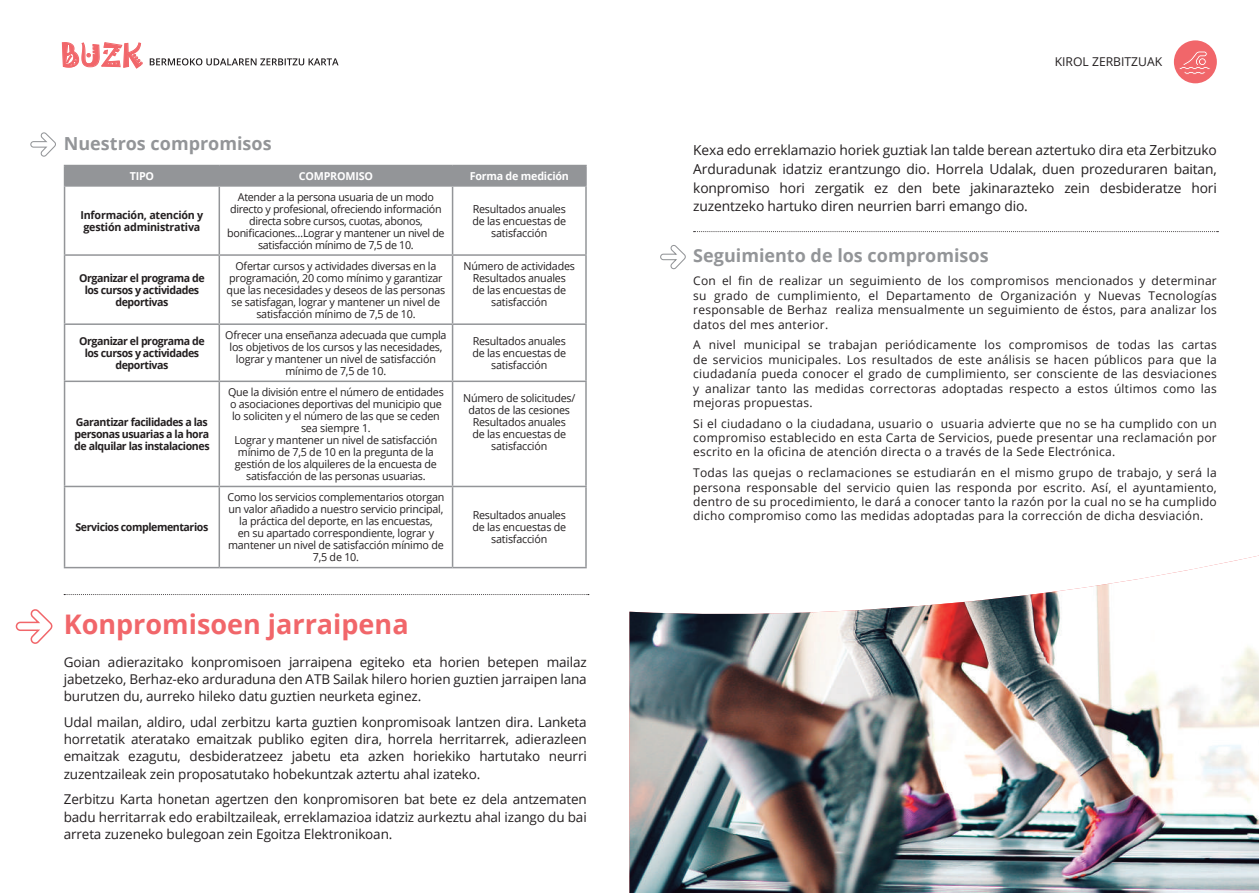
<style>
.page{position:relative;width:1259px;height:893px;background:#fff}
.page>*{position:absolute;margin:0;border:0;box-sizing:border-box;transform-origin:0 0}
.t1{font:28.65px "Jokerman";color:#f1666a}
.t2{font:700 27px "Open Sans";color:#f1666a}
.t3{font:700 18px "Open Sans";color:#939598}
.t4{font:13.8px/18.8px "Open Sans";letter-spacing:-.01em;color:#231f20;text-align:justify}
.t5{font:13.5px/17.2px "Open Sans";letter-spacing:-.01em;color:#231f20;text-align:justify}
.t6{font:12.15px "Open Sans";color:#231f20}
.t7{font:12px/14.4px "Open Sans";letter-spacing:.02em;color:#231f20;text-align:justify}
.t8{font:10.95px/12px "Open Sans";letter-spacing:-.02em;color:#231f20;text-align:center}
.t9{font:700 10.95px/12px "Open Sans";letter-spacing:-.04em;color:#231f20;text-align:center}
.t10{font:700 10.95px/12px "Open Sans";letter-spacing:-.02em;color:#231f20}
.t11{font:700 10.95px "Open Sans";letter-spacing:-.02em;color:#fff}
</style>
<div class="page">
<svg style="left:62px;top:42px;width:81px;height:27px"></svg>
<svg style="left:150px;top:58px;width:188px;height:7px"></svg>
<div style="left:1174px;top:40px;width:42px;height:43px;background:#f1666a;border-radius:50%"></div>
<svg style="left:1178px;top:51px;width:32px;height:24px"></svg>
<hr style="left:64px;top:165px;width:155px;height:1px;background:#939598">
<hr style="left:219px;top:165px;width:233px;height:1px;background:#939598">
<hr style="left:452px;top:165px;width:135px;height:1px;background:#939598">
<div style="left:64px;top:166px;width:523px;height:19px;background:#939598"></div>
<hr style="left:64px;top:185px;width:155px;height:2px;background:#939598">
<hr style="left:64px;top:187px;width:1px;height:67px;background:#939598">
<hr style="left:219px;top:185px;width:233px;height:2px;background:#939598">
<hr style="left:218px;top:187px;width:2px;height:67px;background:#939598">
<hr style="left:452px;top:185px;width:135px;height:2px;background:#939598">
<hr style="left:452px;top:187px;width:1px;height:67px;background:#939598">
<hr style="left:585px;top:187px;width:2px;height:67px;background:#939598">
<hr style="left:64px;top:254px;width:155px;height:2px;background:#939598">
<hr style="left:64px;top:256px;width:1px;height:67px;background:#939598">
<hr style="left:219px;top:254px;width:233px;height:2px;background:#939598">
<hr style="left:218px;top:256px;width:2px;height:67px;background:#939598">
<hr style="left:452px;top:254px;width:135px;height:2px;background:#939598">
<hr style="left:452px;top:256px;width:1px;height:67px;background:#939598">
<hr style="left:585px;top:256px;width:2px;height:67px;background:#939598">
<hr style="left:64px;top:323px;width:155px;height:2px;background:#939598">
<hr style="left:64px;top:325px;width:1px;height:56px;background:#939598">
<hr style="left:219px;top:323px;width:233px;height:2px;background:#939598">
<hr style="left:218px;top:325px;width:2px;height:56px;background:#939598">
<hr style="left:452px;top:323px;width:135px;height:2px;background:#939598">
<hr style="left:452px;top:325px;width:1px;height:56px;background:#939598">
<hr style="left:585px;top:325px;width:2px;height:56px;background:#939598">
<hr style="left:64px;top:381px;width:155px;height:1px;background:#939598">
<hr style="left:64px;top:382px;width:1px;height:104px;background:#939598">
<hr style="left:219px;top:381px;width:233px;height:1px;background:#939598">
<hr style="left:218px;top:382px;width:2px;height:104px;background:#939598">
<hr style="left:452px;top:381px;width:135px;height:1px;background:#939598">
<hr style="left:452px;top:382px;width:1px;height:104px;background:#939598">
<hr style="left:585px;top:382px;width:2px;height:104px;background:#939598">
<hr style="left:64px;top:486px;width:155px;height:1px;background:#939598">
<hr style="left:64px;top:487px;width:1px;height:80px;background:#939598">
<hr style="left:219px;top:486px;width:233px;height:1px;background:#939598">
<hr style="left:218px;top:487px;width:2px;height:80px;background:#939598">
<hr style="left:452px;top:486px;width:135px;height:1px;background:#939598">
<hr style="left:452px;top:487px;width:1px;height:80px;background:#939598">
<hr style="left:585px;top:487px;width:2px;height:80px;background:#939598">
<hr style="left:64px;top:567px;width:155px;height:1px;background:#939598">
<hr style="left:219px;top:567px;width:233px;height:1px;background:#939598">
<hr style="left:452px;top:567px;width:135px;height:1px;background:#939598">
<svg style="left:30px;top:132px;width:26px;height:25px"></svg>
<svg style="left:15px;top:609px;width:38px;height:35px"></svg>
<svg style="left:64px;top:594px;width:525px;height:1px"></svg>
<svg style="left:660px;top:245px;width:26px;height:25px"></svg>
<svg style="left:693px;top:231px;width:525px;height:1px"></svg>
<img style="left:629px;top:556px;width:630px;height:337px">
<h1 class="t1" style="left:60px;top:35px;width:83px">BUZK</h1>
<h3 class="t3" style="left:64px;top:131px;width:209px">Nuestros compromisos</h3>
<p class="t11" style="left:130px;top:168px;width:26px">TIPO</p>
<p class="t11" style="left:299px;top:168px;width:76px">COMPROMISO</p>
<p class="t11" style="left:470px;top:168px;width:101px">Forma de medición</p>
<p class="t10" style="left:80px;top:208px;width:124px">Información, atención y gestión administrativa</p>
<p class="t8" style="left:227px;top:190px;width:219px">Atender a la persona usuaria de un modo directo y profesional, ofreciendo información directa sobre cursos, cuotas, abonos, bonificaciones…Lograr y mantener un nivel de satisfacción mínimo de 7,5 de 10.</p>
<p class="t8" style="left:472px;top:202px;width:95px">Resultados anuales de las encuestas de satisfacción</p>
<p class="t9" style="left:79px;top:272px;width:127px">Organizar el programa de los cursos y actividades deportivas</p>
<p class="t8" style="left:227px;top:260px;width:220px">Ofertar cursos y actividades diversas en la programación, 20 como mínimo y garantizar que las necesidades y deseos de las personas se satisfagan, lograr y mantener un nivel de satisfacción mínimo de 7,5 de 10.</p>
<p class="t8" style="left:463px;top:260px;width:113px">Número de actividades<br>Resultados anuales<br>de las encuestas de satisfacción</p>
<p class="t9" style="left:79px;top:335px;width:127px">Organizar el programa de los cursos y actividades deportivas</p>
<p class="t8" style="left:225px;top:329px;width:223px">Ofrecer una enseñanza adecuada que cumpla los objetivos de los cursos y las necesidades, lograr y mantener un nivel de satisfacción mínimo de 7,5 de 10.</p>
<p class="t8" style="left:472px;top:335px;width:95px">Resultados anuales de las encuestas de satisfacción</p>
<p class="t9" style="left:74px;top:416px;width:137px;text-align:left">Garantizar facilidades a las personas usuarias a la hora de alquilar las instalaciones</p>
<p class="t9" style="left:76px;top:521px;width:134px">Servicios complementarios</p>
<p class="t8" style="left:228px;top:386px;width:217px">Que la división entre el número de entidades o asociaciones deportivas del municipio que lo soliciten y el número de las que se ceden sea siempre 1.<br>Lograr y mantener un nivel de satisfacción mínimo de 7,5 de 10 en la pregunta de la gestión de los alquileres de la encuesta de satisfacción de las personas usuarias.</p>
<p class="t8" style="left:463px;top:392px;width:114px">Número de solicitudes/ datos de las cesiones<br>Resultados anuales<br>de las encuestas de satisfacción</p>
<p class="t8" style="left:227px;top:491px;width:218px">Como los servicios complementarios otorgan un valor añadido a nuestro servicio principal, la práctica del deporte, en las encuestas,<br>en su apartado correspondiente, lograr y mantener un nivel de satisfacción mínimo de 7,5 de 10.</p>
<p class="t8" style="left:472px;top:509px;width:95px">Resultados anuales de las encuestas de satisfacción</p>
<h2 class="t2" style="left:64px;top:605px;width:346px">Konpromisoen jarraipena</h2>
<p class="t5" style="left:64px;top:653px;width:524px">Goian adierazitako konpromisoen jarraipena egiteko eta horien betepen mailaz jabetzeko, Berhaz-eko arduraduna den ATB Sailak hilero horien guztien jarraipen lana burutzen du, aurreko hileko datu guztien neurketa eginez.</p>
<p class="t5" style="left:64px;top:713px;width:524px">Udal mailan, aldiro, udal zerbitzu karta guztien konpromisoak lantzen dira. Lanketa horretatik ateratako emaitzak publiko egiten dira, horrela herritarrek, adierazleen emaitzak ezagutu, desbideratzeez jabetu eta azken horiekiko hartutako neurri zuzentzaileak zein proposatutako hobekuntzak aztertu ahal izateko.</p>
<p class="t5" style="left:64px;top:790px;width:524px">Zerbitzu Karta honetan agertzen den konpromisoren bat bete ez dela antzematen badu herritarrak edo erabiltzaileak, erreklamazioa idatziz aurkeztu ahal izango du bai arreta zuzeneko bulegoan zein Egoitza Elektronikoan.</p>
<p class="t6" style="left:1054px;top:53px;width:109px">KIROL ZERBITZUAK</p>
<p class="t4" style="left:693px;top:140px;width:525px">Kexa edo erreklamazio horiek guztiak lan talde berean aztertuko dira eta Zerbitzuko Arduradunak idatziz erantzungo dio. Horrela Udalak, duen prozeduraren baitan, konpromiso hori zergatik ez den bete jakinarazteko zein desbideratze hori zuzentzeko hartuko diren neurrien barri emango dio.</p>
<h3 class="t3" style="left:693px;top:243px;width:297px">Seguimiento de los compromisos</h3>
<p class="t7" style="left:693px;top:273px;width:525px">Con el fin de realizar un seguimiento de los compromisos mencionados y determinar su grado de cumplimiento, el Departamento de Organización y Nuevas Tecnologías responsable de Berhaz realiza mensualmente un seguimiento de éstos, para analizar los datos del mes anterior.</p>
<p class="t7" style="left:693px;top:337px;width:525px">A nivel municipal se trabajan periódicamente los compromisos de todas las cartas de servicios municipales. Los resultados de este análisis se hacen públicos para que la ciudadanía pueda conocer el grado de cumplimiento, ser consciente de las desviaciones y analizar tanto las medidas correctoras adoptadas respecto a estos últimos como las mejoras propuestas.</p>
<p class="t7" style="left:693px;top:416px;width:525px">Si el ciudadano o la ciudadana, usuario o usuaria advierte que no se ha cumplido con un compromiso establecido en esta Carta de Servicios, puede presentar una reclamación por escrito en la oficina de atención directa o a través de la Sede Electrónica.</p>
<p class="t7" style="left:693px;top:465px;width:525px">Todas las quejas o reclamaciones se estudiarán en el mismo grupo de trabajo, y será la persona responsable del servicio quien las responda por escrito. Así, el ayuntamiento, dentro de su procedimiento, le dará a conocer tanto la razón por la cual no se ha cumplido dicho compromiso como las medidas adoptadas para la corrección de dicha desviación.</p>
</div>
